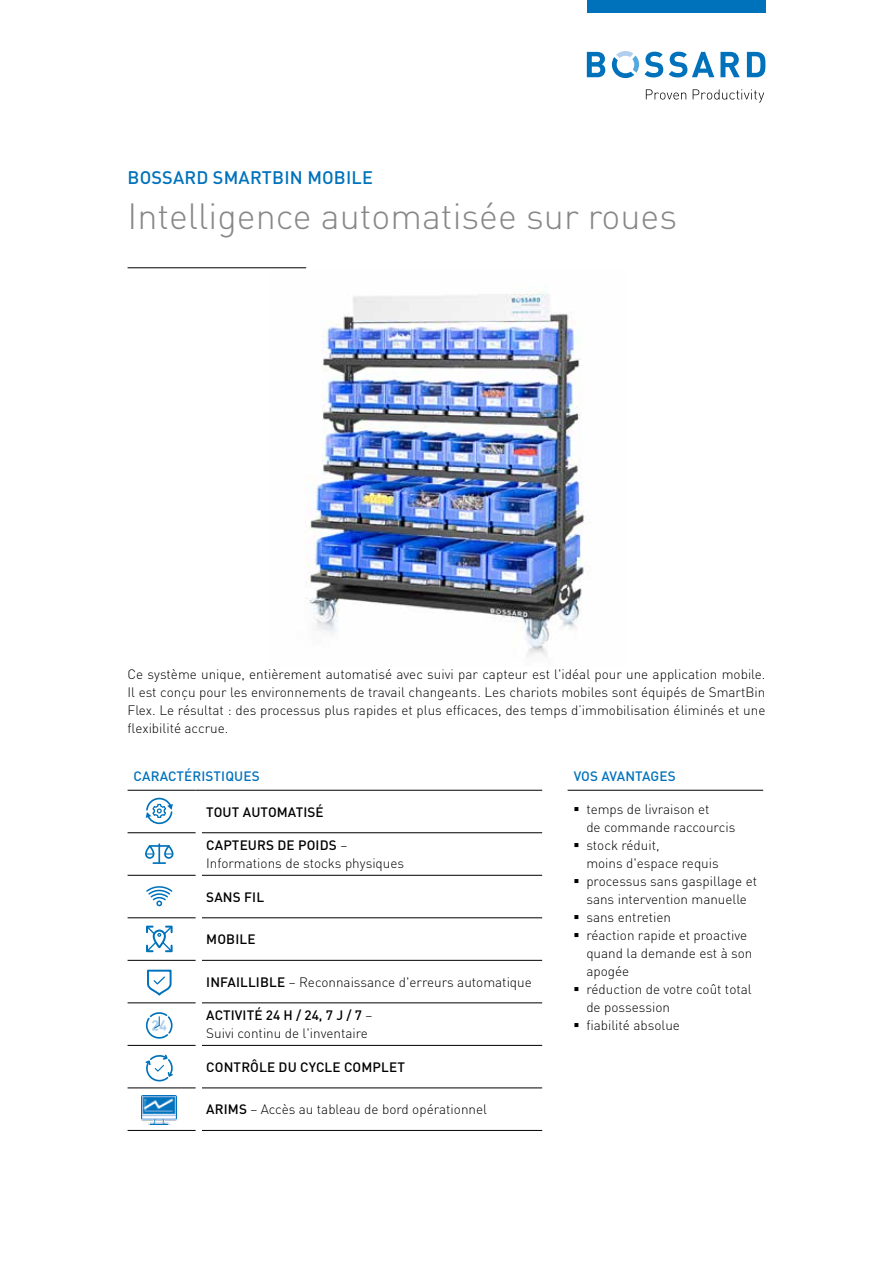
<style>
.page{position:relative;width:893px;height:1263px;background:#fff}
.page>*{position:absolute;margin:0;border:0;box-sizing:border-box;transform-origin:0 0}
.t1{font:300 36px "DINOT";color:#878787}
.t2{font:500 18px "DINOT";letter-spacing:.01em;color:#0072bb}
.t3{font:300 13.5px/18px "DINOT";color:#000}
.t4{font:500 13.5px "DINOT";letter-spacing:.01em;color:#000}
.t5{font:500 13.5px "DINOT";letter-spacing:.01em;color:#0072bb}
.s1{font-weight:500}
</style>
<div class="page">
<svg style="left:646px;top:89px;width:40px;height:11px"></svg>
<svg style="left:693px;top:89px;width:71px;height:13px"></svg>
<svg style="left:587px;top:52px;width:18px;height:25px"></svg>
<svg style="left:669px;top:52px;width:45px;height:25px"></svg>
<svg style="left:720px;top:52px;width:20px;height:25px"></svg>
<svg style="left:747px;top:52px;width:18px;height:25px"></svg>
<svg style="left:612px;top:51px;width:51px;height:28px"></svg>
<div style="left:587px;top:0;width:178px;height:13px;background:#0072bb"></div>
<hr style="left:202px;top:790px;width:340px;height:1px;background:#000">
<hr style="left:202px;top:832px;width:340px;height:1px;background:#000">
<hr style="left:202px;top:875px;width:340px;height:1px;background:#000">
<hr style="left:202px;top:917px;width:340px;height:1px;background:#000">
<hr style="left:202px;top:960px;width:340px;height:1px;background:#000">
<hr style="left:202px;top:1002px;width:340px;height:1px;background:#000">
<hr style="left:202px;top:1045px;width:340px;height:1px;background:#000">
<hr style="left:202px;top:1088px;width:340px;height:1px;background:#000">
<hr style="left:128px;top:832px;width:68px;height:1px;background:#000">
<hr style="left:128px;top:1045px;width:68px;height:1px;background:#000">
<hr style="left:128px;top:875px;width:68px;height:1px;background:#000">
<hr style="left:128px;top:917px;width:68px;height:1px;background:#000">
<hr style="left:128px;top:1088px;width:68px;height:1px;background:#000">
<hr style="left:128px;top:1130px;width:68px;height:1px;background:#000">
<hr style="left:128px;top:790px;width:68px;height:1px;background:#000">
<hr style="left:128px;top:960px;width:68px;height:1px;background:#000">
<hr style="left:128px;top:1002px;width:68px;height:1px;background:#000">
<hr style="left:202px;top:1130px;width:340px;height:1px;background:#000">
<hr style="left:128px;top:267px;width:178px;height:1px;background:#000">
<hr style="left:568px;top:790px;width:195px;height:1px;background:#000">
<svg style="left:146px;top:886px;width:27px;height:20px"></svg>
<svg style="left:146px;top:925px;width:27px;height:27px"></svg>
<svg style="left:147px;top:969px;width:25px;height:27px"></svg>
<svg style="left:147px;top:1012px;width:26px;height:27px"></svg>
<svg style="left:145px;top:1054px;width:28px;height:28px"></svg>
<img style="left:142px;top:1096px;width:35px;height:28px">
<svg style="left:146px;top:798px;width:27px;height:27px"></svg>
<div style="left:145px;top:845px;width:9px;height:14px;border:2px solid #0072bb;border-radius:4px"></div>
<svg style="left:146px;top:844px;width:27px;height:19px"></svg>
<img style="left:305px;top:292px;width:286px;height:365px">
<h2 class="t2" style="left:128px;top:165px;width:247px">BOSSARD SMARTBIN MOBILE</h2>
<h1 class="t1" style="left:128px;top:191px;width:551px">Intelligence automatisée sur roues</h1>
<p class="t3" style="left:128px;top:664px;width:639px;text-align:justify">Ce système unique, entièrement automatisé avec suivi par capteur est l'idéal pour une application mobile.<br>Il est conçu pour les environnements de travail changeants. Les chariots mobiles sont équipés de SmartBin Flex. Le résultat : des processus plus rapides et plus efficaces, des temps d’immobilisation éliminés et une flexibilité accrue.</p>
<p class="t5" style="left:574px;top:766px;width:104px">VOS AVANTAGES</p>
<p class="t3" style="left:586px;top:799px;width:150px;text-indent:-13px">▪ temps de livraison et<br>de commande raccourcis</p>
<p class="t3" style="left:586px;top:835px;width:134px;text-indent:-13px">▪ stock réduit,<br>moins d'espace requis</p>
<p class="t3" style="left:574px;top:871px;width:185px;text-align:center">▪ processus sans gaspillage et sans intervention manuelle</p>
<p class="t3" style="left:574px;top:907px;width:99px">▪ sans entretien</p>
<p class="t3" style="left:586px;top:925px;width:168px;text-indent:-13px">▪ réaction rapide et proactive quand la demande est à son apogée</p>
<p class="t3" style="left:586px;top:979px;width:167px;text-indent:-13px">▪ réduction de votre coût total de possession</p>
<p class="t3" style="left:574px;top:1015px;width:108px">▪ fiabilité absolue</p>
<p class="t5" style="left:134px;top:766px;width:128px">CARACTÉRISTIQUES</p>
<p class="t4" style="left:206px;top:802px;width:119px">TOUT AUTOMATISÉ</p>
<p class="t3" style="left:206px;top:836px;width:199px"><span class="s1">CAPTEURS DE POIDS</span> –<br>Informations de stocks physiques</p>
<p class="t4" style="left:206px;top:888px;width:59px">SANS FIL</p>
<p class="t4" style="left:206px;top:930px;width:51px">MOBILE</p>
<p class="t3" style="left:206px;top:972px;width:327px"><span class="s1">INFAILLIBLE</span> – Reconnaissance d'erreurs automatique</p>
<p class="t3" style="left:206px;top:1006px;width:168px"><span class="s1">ACTIVITÉ 24 H / 24, 7 J / 7</span> –<br>Suivi continu de l'inventaire</p>
<p class="t4" style="left:206px;top:1058px;width:200px">CONTRÔLE DU CYCLE COMPLET</p>
<p class="t3" style="left:206px;top:1100px;width:282px"><span class="s1">ARIMS</span> – Accès au tableau de bord opérationnel</p>
</div>
